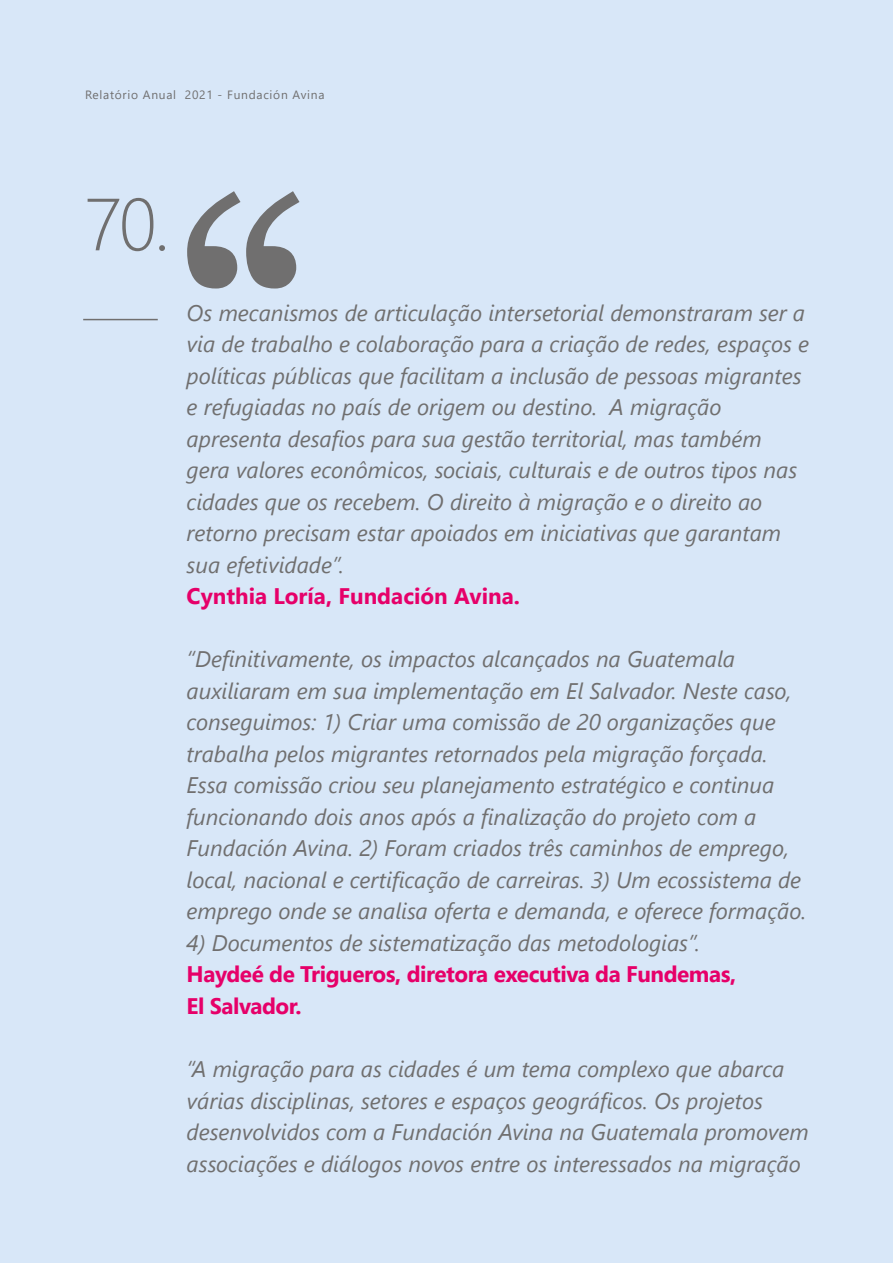
<style>
.page{position:relative;width:893px;height:1263px;background:#d8e7f8}
.page>*{position:absolute;margin:0;border:0;box-sizing:border-box;transform-origin:0 0}
.t1{font:300 73.65px "Segoe UI";color:#706f6f}
.t2{font:italic 22.5px/31.5px "Segoe UI";color:#706f6f}
.t3{font:700 22.5px/31.5px "Segoe UI";letter-spacing:-.02em;color:#e60069}
.t4{font:700 22.5px "Segoe UI";color:#e60069}
.t5{font:12px "Segoe UI";letter-spacing:.06em;color:#706f6f}
</style>
<div class="page">
<hr style="left:83px;top:319px;width:75px;height:1px;background:#706f6f">
<svg style="left:187px;top:191px;width:112px;height:97px"></svg>
<p class="t5" style="left:85px;top:84px;width:241px">Relatório Anual 2021 - Fundación Avina</p>
<h1 class="t1" style="left:85px;top:155px;width:87px">70.</h1>
<p class="t2" style="left:187px;top:293px;width:624px">Os mecanismos de articulação intersetorial demonstraram ser a via de trabalho e colaboração para a criação de redes, espaços e políticas públicas que facilitam a inclusão de pessoas migrantes e refugiadas no país de origem ou destino. A migração apresenta desafios para sua gestão territorial, mas também gera valores econômicos, sociais, culturais e de outros tipos nas cidades que os recebem. O direito à migração e o direito ao retorno precisam estar apoiados em iniciativas que garantam sua efetividade”.</p>
<p class="t4" style="left:187px;top:580px;width:335px">Cynthia Loría, Fundación Avina.</p>
<p class="t2" style="left:187px;top:640px;width:621px">“Definitivamente, os impactos alcançados na Guatemala auxiliaram em sua implementação em El Salvador. Neste caso, conseguimos: 1) Criar uma comissão de 20 organizações que trabalha pelos migrantes retornados pela migração forçada.<br>Essa comissão criou seu planejamento estratégico e continua funcionando dois anos após a finalização do projeto com a Fundación Avina. 2) Foram criados três caminhos de emprego, local, nacional e certificação de carreiras. 3) Um ecossistema de emprego onde se analisa oferta e demanda, e oferece formação.</p>
<p class="t2" style="left:187px;top:923px;width:515px">4) Documentos de sistematização das metodologias”.</p>
<p class="t3" style="left:187px;top:958px;width:551px">Haydeé de Trigueros, diretora executiva da Fundemas,<br>El Salvador.</p>
<p class="t2" style="left:187px;top:1049px;width:623px">“A migração para as cidades é um tema complexo que abarca várias disciplinas, setores e espaços geográficos. Os projetos desenvolvidos com a Fundación Avina na Guatemala promovem associações e diálogos novos entre os interessados na migração</p>
</div>
